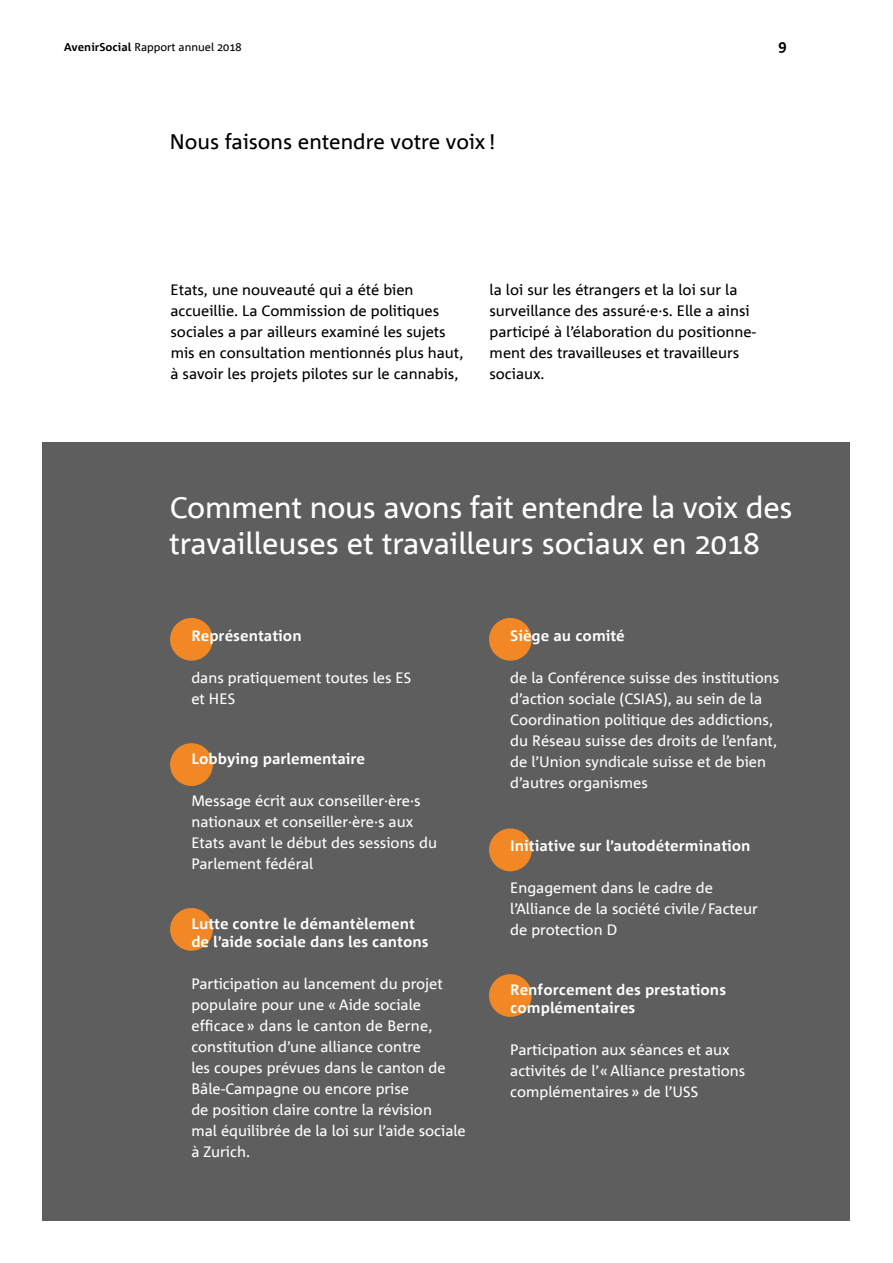
<style>
.page{position:relative;width:893px;height:1263px;background:#fff}
.page>*{position:absolute;margin:0;border:0;box-sizing:border-box;transform-origin:0 0}
.t1{font:30px/36px "Corpid Office";letter-spacing:-.01em;color:#fff}
.t2{font:21px "Corpid Office";color:#000}
.t3{font:15px/21px "Corpid Office";color:#fff}
.t4{font:15px/21px "Corpid Office";color:#000}
.t5{font:700 15px/18px "Corpid Office";color:#fff}
.t6{font:700 15px "Corpid Office";color:#000}
.t7{font:11.25px "Corpid Office";color:#000}
.s1{font-weight:700}
</style>
<div class="page">
<div style="left:43px;top:442px;width:807px;height:778px;background:#5f5e5e"></div>
<div style="left:170px;top:618px;width:43px;height:43px;background:#f18825;border-radius:50%"></div>
<div style="left:489px;top:618px;width:43px;height:43px;background:#f18825;border-radius:50%"></div>
<div style="left:170px;top:743px;width:43px;height:43px;background:#f18825;border-radius:50%"></div>
<div style="left:489px;top:828px;width:43px;height:43px;background:#f18825;border-radius:50%"></div>
<div style="left:170px;top:908px;width:43px;height:43px;background:#f18825;border-radius:50%"></div>
<div style="left:489px;top:974px;width:43px;height:43px;background:#f18825;border-radius:50%"></div>
<p class="t7" style="left:64px;top:41px;width:179px"><span class="s1">AvenirSocial</span> Rapport annuel 2018</p>
<p class="t6" style="left:779px;top:38px;width:10px">9</p>
<h2 class="t2" style="left:170px;top:130px;width:328px">Nous faisons entendre votre voix!</h2>
<p class="t4" style="left:170px;top:280px;width:295px">Etats, une nouveauté qui a été bien accueillie. La Commission de politiques sociales a par ailleurs examiné les sujets mis en consultation mentionnés plus haut, à savoir les projets pilotes sur le cannabis,</p>
<p class="t4" style="left:489px;top:280px;width:268px">la loi sur les étrangers et la loi sur la surveillance des assuré·e·s. Elle a ainsi participé à l’élaboration du positionne&shy;ment des travailleuses et travailleurs sociaux.</p>
<h1 class="t1" style="left:169px;top:491px;width:625px">Comment nous avons fait entendre la voix des travailleuses et travailleurs sociaux en 2018</h1>
<p class="t5" style="left:191px;top:627px;width:112px">Représentation</p>
<p class="t3" style="left:191px;top:667px;width:221px">dans pratiquement toutes les ES et HES</p>
<p class="t5" style="left:191px;top:750px;width:175px">Lobbying parlementaire</p>
<p class="t3" style="left:191px;top:790px;width:247px">Message écrit aux conseiller·ère·s nationaux et conseiller·ère·s aux<br>Etats avant le début des sessions du<br>Parlement fédéral</p>
<p class="t5" style="left:191px;top:915px;width:239px">Lutte contre le démantèlement de l’aide sociale dans les cantons</p>
<p class="t3" style="left:191px;top:973px;width:276px">Participation au lancement du projet populaire pour une « Aide sociale efficace » dans le canton de Berne, constitution d’une alliance contre<br>les coupes prévues dans le canton de Bâle-Campagne ou encore prise<br>de position claire contre la révision<br>mal équilibrée de la loi sur l’aide sociale à Zurich.</p>
<p class="t5" style="left:510px;top:627px;width:116px">Siège au comité</p>
<p class="t3" style="left:510px;top:668px;width:270px">de la Conférence suisse des institutions d’action sociale (CSIAS), au sein de la Coordination politique des addictions, du Réseau suisse des droits de l’enfant, de l’Union syndicale suisse et de bien d’autres organismes</p>
<p class="t5" style="left:510px;top:837px;width:242px">Initiative sur l’autodétermination</p>
<p class="t3" style="left:510px;top:878px;width:249px">Engagement dans le cadre de l’Alliance de la société civile/Facteur de protection D</p>
<p class="t5" style="left:510px;top:981px;width:217px">Renforcement des prestations complémentaires</p>
<p class="t3" style="left:510px;top:1040px;width:237px">Participation aux séances et aux activités de l’« Alliance prestations complémentaires » de l’USS</p>
</div>
